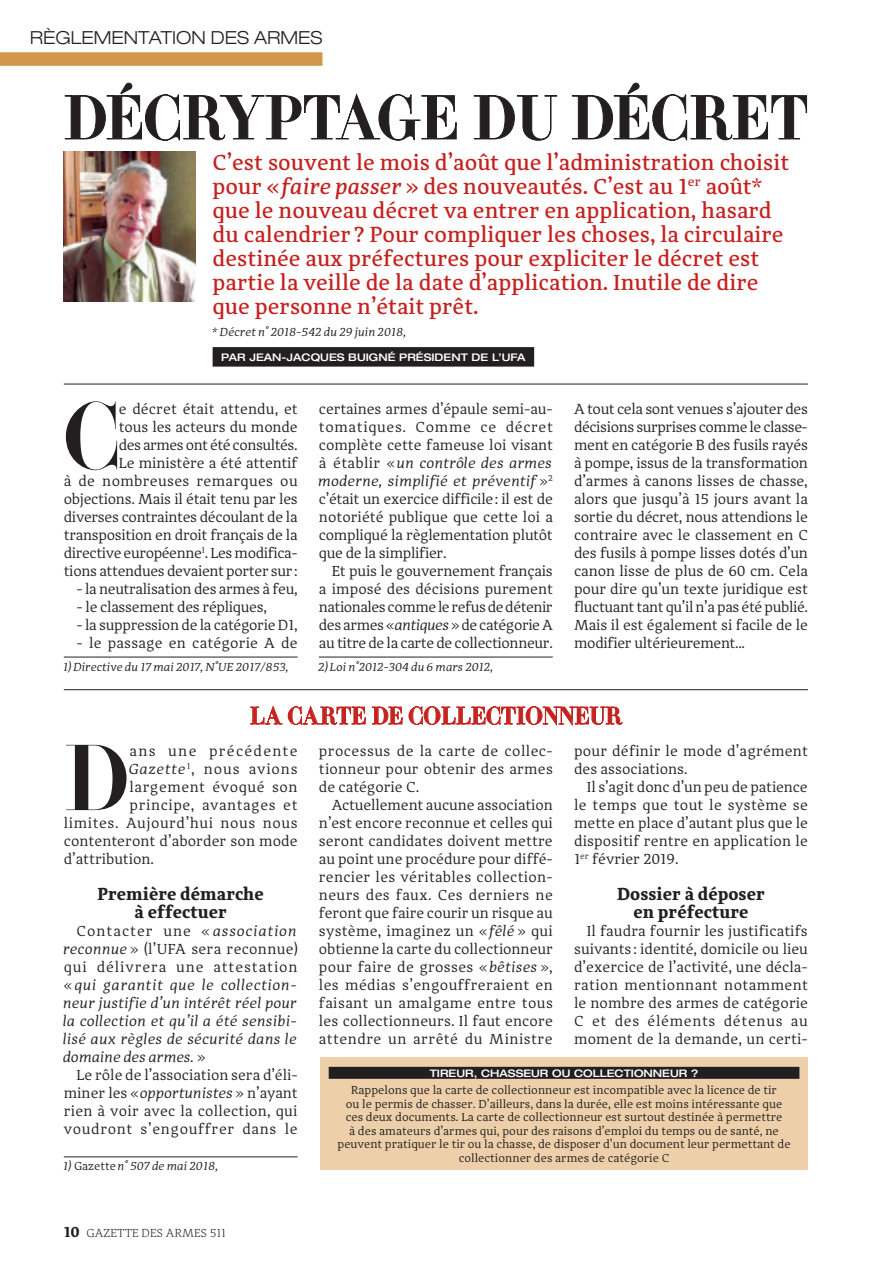
<style>
.page{position:relative;width:893px;height:1263px;background:#fff}
.page>*{position:absolute;margin:0;border:0;box-sizing:border-box;transform-origin:0 0}
.GA-Texte___Lettrine{font:87px "Domani CP";color:#231f20}
.Réglo-Titre{font:57.6px "Domani CP";letter-spacing:.01em;color:#231f20}
.GA-Châpo{font:500 22.5px/24px "Adagio Serif";color:#c4221f}
.Titre_3_colonnes{font:22.5px "Domani CP";letter-spacing:.01em;color:#c4221f}
.GA-Intertitre{font:700 18px/18px "Adagio Serif";color:#231f20;text-align:center}
.t1{font:300 expanded 18px "Helvetica Neue";color:#231f20}
.GA-Texte_courant{font:15px/18px "Adagio Serif";color:#231f20;text-align:justify}
.GA-Texte___Lettrine-2{font:15px/18px "Adagio Serif";letter-spacing:-.005em;color:#231f20;text-align:right}
.GA-Texte_courant-2{font:italic 15px/18px "Adagio Serif";letter-spacing:.02em;color:#231f20;text-align:justify}
.GA-Texte_courant-3{font:15px "Adagio Serif";letter-spacing:-.02em;color:#231f20}
.GA-Texte___Lettrine-3{font:15px "Adagio Serif";letter-spacing:.04em;color:#231f20}
.GA-Texte___Lettrine-4{font:15px "Adagio Serif";letter-spacing:.055em;color:#231f20}
.GA-Texte___Lettrine-5{font:15px "Adagio Serif";letter-spacing:.085em;color:#231f20}
.GA-Notes{font:italic 12px "Adagio Serif";color:#231f20}
.t2{font:300 12px "Adagio Serif";letter-spacing:.01em;color:#231f20}
.Réglo-Texte_encadré{font:11.85px/13.5px "Adagio Serif";color:#231f20;text-align:center}
.GA-Auteur_Article{font:500 expanded 10.5px "Helvetica Neue";color:#fff}
.Reglo-Titre_encadré{font:500 expanded 10.35px "Helvetica Neue";color:#fff}
.s1{font-style:italic}
.s2{font-style:normal}
.s3{font-weight:700;font-size:15px}
</style>
<div class="page">
<div style="left:0;top:52px;width:322px;height:14px;background:#d19849"></div>
<svg style="left:64px;top:82px;width:393px;height:59px"></svg>
<svg style="left:473px;top:95px;width:85px;height:46px"></svg>
<svg style="left:571px;top:82px;width:236px;height:59px"></svg>
<div style="left:213px;top:347px;width:321px;height:20px;background:#231f20"></div>
<hr style="left:64px;top:384px;width:744px;height:1px;background:#231f20">
<hr style="left:64px;top:689px;width:744px;height:1px;background:#231f20">
<img style="left:64px;top:152px;width:132px;height:150px">
<div style="left:320px;top:1057px;width:488px;height:113px;background:#edd0aa"></div>
<div style="left:329px;top:1067px;width:470px;height:12px;background:#231f20"></div>
<hr style="left:64px;top:1156px;width:234px;height:1px;background:#231f20">
<hr style="left:64px;top:657px;width:234px;height:1px;background:#231f20">
<hr style="left:319px;top:657px;width:234px;height:1px;background:#231f20">
<svg style="left:250px;top:706px;width:32px;height:18px"></svg>
<svg style="left:288px;top:706px;width:78px;height:19px"></svg>
<svg style="left:372px;top:707px;width:30px;height:17px"></svg>
<svg style="left:409px;top:706px;width:213px;height:19px"></svg>
<p class="t1" style="left:30px;top:27px;width:294px">RÈGLEMENTATION DES ARMES</p>
<p class="Réglo-Titre" style="left:64px;top:82px;width:746px">DÉCRYPTAGE DU DÉCRET</p>
<p class="GA-Châpo" style="left:213px;top:151px;width:578px">C’est souvent le mois d’août que l’administration choisit pour «<span class="s1">faire passer</span>» des nouveautés. C’est au 1<sup>er</sup> août* que le nouveau décret va entrer en application, hasard du calendrier ? Pour compliquer les choses, la circulaire destinée aux préfectures pour expliciter le décret est partie la veille de la date d’application. Inutile de dire que personne n’était prêt.</p>
<p class="GA-Notes" style="left:213px;top:325px;width:196px">* Décret n° 2018-542 du 29 juin 2018,</p>
<p class="GA-Auteur_Article" style="left:221px;top:350px;width:306px">PAR JEAN-JACQUES BUIGNÉ PRÉSIDENT DE L’UFA</p>
<p class="GA-Texte___Lettrine" style="left:64px;top:382px;width:58px">C</p>
<p class="GA-Texte___Lettrine-2" style="left:64px;top:400px;width:235px">e décret était attendu, et<br>tous les acteurs du monde<br>des armes ont été consultés.<br>Le ministère a été attentif<br>à de nombreuses remarques ou objections. Mais il était tenu par les diverses contraintes découlant de la transposition en droit français de la directive européenne<sup>1</sup>. Les modifica&shy;tions attendues devaient porter sur:</p>
<p class="GA-Texte_courant-3" style="left:77px;top:580px;width:223px">- la neutralisation des armes à feu,</p>
<p class="GA-Texte_courant-3" style="left:77px;top:598px;width:192px">- le classement des répliques,</p>
<p class="GA-Texte_courant-3" style="left:77px;top:616px;width:223px">- la suppression de la catégorie D1,</p>
<p class="GA-Texte_courant" style="left:77px;top:634px;width:223px">- le passage en catégorie A de</p>
<p class="GA-Notes" style="left:64px;top:659px;width:227px">1) Directive du 17 mai 2017, N°UE 2017/853,</p>
<p class="GA-Texte_courant" style="left:319px;top:400px;width:236px">certaines armes d’épaule semi-au&shy;tomatiques. Comme ce décret complète cette fameuse loi visant à établir « <span class="s1">un contrôle des armes moderne, simplifié et préventif</span> »<sup>2 </sup>c’était un exercice difficile: il est de notoriété publique que cette loi a compliqué la règlementation plutôt que de la simplifier.</p>
<p class="GA-Texte_courant" style="left:319px;top:562px;width:235px;text-indent:13px">Et puis le gouvernement français a imposé des décisions purement nationales comme le refus de détenir des armes «<span class="s1">antiques</span>» de catégorie A au titre de la carte de collectionneur.</p>
<p class="GA-Notes" style="left:319px;top:659px;width:176px">2) Loi n°2012-304 du 6 mars 2012,</p>
<p class="GA-Texte_courant" style="left:574px;top:400px;width:236px">A tout cela sont venues s’ajouter des décisions surprises comme le classe&shy;ment en catégorie B des fusils rayés à pompe, issus de la transformation d’armes à canons lisses de chasse, alors que jusqu’à 15 jours avant la sortie du décret, nous attendions le contraire avec le classement en C des fusils à pompe lisses dotés d’un canon lisse de plus de 60 cm. Cela pour dire qu’un texte juridique est fluctuant tant qu’il n’a pas été publié.<br>Mais il est également si facile de le modifier ultérieurement...</p>
<p class="Titre_3_colonnes" style="left:250px;top:702px;width:373px">LA CARTE DE COLLECTIONNEUR</p>
<p class="GA-Texte___Lettrine" style="left:64px;top:724px;width:67px">D</p>
<p class="GA-Texte___Lettrine-5" style="left:130px;top:742px;width:170px">ans une précédente</p>
<p class="GA-Texte___Lettrine-4" style="left:130px;top:760px;width:170px"><span class="s1">Gazette</span><sup>1</sup>, nous avions</p>
<p class="GA-Texte___Lettrine-3" style="left:130px;top:778px;width:169px">largement évoqué son</p>
<p class="GA-Texte___Lettrine-3" style="left:130px;top:796px;width:169px">principe, avantages et</p>
<p class="GA-Texte___Lettrine-3" style="left:64px;top:814px;width:235px">limites. Aujourd’hui nous nous</p>
<p class="GA-Texte___Lettrine-2" style="left:64px;top:832px;width:235px">contenteront d’aborder son mode</p>
<p class="GA-Texte___Lettrine-2" style="left:64px;top:850px;width:92px">d’attribution.</p>
<p class="GA-Intertitre" style="left:97px;top:885px;width:168px">Première démarche à effectuer</p>
<p class="GA-Texte_courant-2" style="left:64px;top:922px;width:235px;text-indent:13px"><span class="s2">Contacter une «</span> association reconnue <span class="s2">» (l’UFA sera reconnue) qui délivrera une attestation «</span> qui garantit que le collection&shy;neur justifie d’un intérêt réel pour la collection et qu’il a été sensibi&shy;lisé aux règles de sécurité dans le domaine des armes.<span class="s2">»</span></p>
<p class="GA-Texte_courant" style="left:64px;top:1066px;width:235px;text-indent:13px">Le rôle de l’association sera d’éli&shy;miner les «<span class="s1">opportunistes</span>» n’ayant rien à voir avec la collection, qui voudront s’engouffrer dans le</p>
<p class="GA-Notes" style="left:64px;top:1159px;width:157px">1) <span class="s2">Gazette</span> n° 507 de mai 2018,</p>
<p class="GA-Texte_courant" style="left:319px;top:742px;width:236px">processus de la carte de collec&shy;tionneur pour obtenir des armes de catégorie C.</p>
<p class="GA-Texte_courant" style="left:319px;top:796px;width:236px;text-indent:13px">Actuellement aucune association n’est encore reconnue et celles qui seront candidates doivent mettre au point une procédure pour diffé&shy;rencier les véritables collection&shy;neurs des faux. Ces derniers ne feront que faire courir un risque au système, imaginez un « <span class="s1">fêlé</span> » qui obtienne la carte du collectionneur pour faire de grosses « <span class="s1">bêtises</span> », les médias s’engouffreraient en faisant un amalgame entre tous les collectionneurs. Il faut encore attendre un arrêté du Ministre</p>
<p class="GA-Texte_courant" style="left:574px;top:742px;width:235px">pour définir le mode d’agrément des associations.</p>
<p class="GA-Texte_courant" style="left:574px;top:778px;width:235px;text-indent:13px">Il s’agit donc d’un peu de patience le temps que tout le système se mette en place d’autant plus que le dispositif rentre en application le 1<sup>er</sup> février 2019.</p>
<p class="GA-Intertitre" style="left:617px;top:885px;width:149px">Dossier à déposer en préfecture</p>
<p class="GA-Texte_courant" style="left:574px;top:922px;width:235px;text-indent:13px">Il faudra fournir les justificatifs suivants : identité, domicile ou lieu d’exercice de l’activité, une décla&shy;ration mentionnant notamment le nombre des armes de catégorie C et des éléments détenus au moment de la demande, un certi-</p>
<p class="Reglo-Titre_encadré" style="left:430px;top:1066px;width:270px">TIREUR, CHASSEUR OU COLLECTIONNEUR ?</p>
<p class="Réglo-Texte_encadré" style="left:337px;top:1084px;width:455px">Rappelons que la carte de collectionneur est incompatible avec la licence de tir<br>ou le permis de chasser. D’ailleurs, dans la durée, elle est moins intéressante que ces deux documents. La carte de collectionneur est surtout destinée à permettre<br>à des amateurs d’armes qui, pour des raisons d’emploi du temps ou de santé, ne peuvent pratiquer le tir ou la chasse, de disposer d’un document leur permettant de collectionner des armes de catégorie C</p>
<p class="t2" style="left:64px;top:1226px;width:164px"><span class="s3">10</span> GAZETTE DES ARMES 511</p>
</div>
